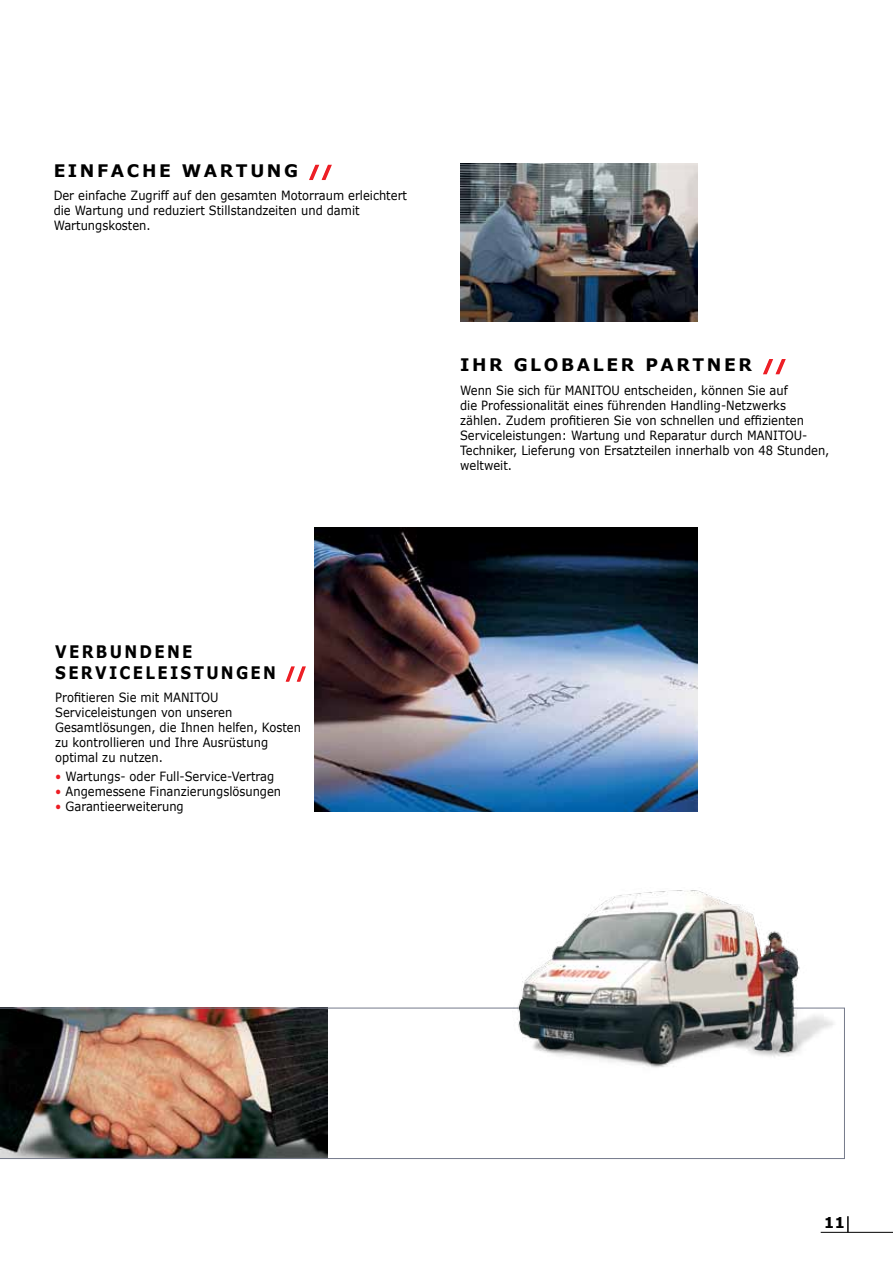
<style>
.page{position:relative;width:893px;height:1263px;background:#fff}
.page>*{position:absolute;margin:0;border:0;box-sizing:border-box;transform-origin:0 0}
.t1{font:700 17.25px "Verdana";letter-spacing:.15em;color:#000}
.t2{font:700 17.25px/21px "Verdana";letter-spacing:.15em;color:#000;scale:.88 1}
.t3{font:700 15px "Verdana";color:#000}
.t4{font:12.75px/15px "Verdana";color:#000;scale:.9 1}
.s1{font-size:15px;color:#ed1d24}
.s2{color:#ed1d24}
</style>
<div class="page">
<img style="left:0;top:1008px;width:845px;height:151px">
<img style="left:315px;top:527px;width:382px;height:284px">
<img style="left:460px;top:164px;width:237px;height:157px">
<img style="left:497px;top:890px;width:348px;height:186px">
<hr style="left:821px;top:1232px;width:72px;height:1px;background:#000">
<svg style="left:847px;top:1216px;width:2px;height:16px"></svg>
<svg style="left:285px;top:666px;width:21px;height:16px"></svg>
<svg style="left:763px;top:359px;width:23px;height:16px"></svg>
<svg style="left:309px;top:164px;width:23px;height:16px"></svg>
<h1 class="t1" style="left:54px;top:158px;width:280px">EINFACHE WARTUNG <span class="s1">//</span></h1>
<p class="t4" style="left:54px;top:188px;width:394px">Der einfache Zugriff auf den gesamten Motorraum erleichtert die Wartung und reduziert Stillstandzeiten und damit<br>Wartungskosten.</p>
<h1 class="t1" style="left:460px;top:353px;width:327px">IHR GLOBALER PARTNER <span class="s1">//</span></h1>
<p class="t4" style="left:460px;top:382px;width:412px">Wenn Sie sich für MANITOU entscheiden, können Sie auf<br>die Professionalität eines führenden Handling-Netzwerks zählen. Zudem profitieren Sie von schnellen und effizienten Serviceleistungen: Wartung und Reparatur durch MANITOU-Techniker, Lieferung von Ersatzteilen innerhalb von 48 Stunden, weltweit.</p>
<h1 class="t2" style="left:55px;top:640px;width:286px">VERBUNDENE<br>SERVICELEISTUNGEN <span class="s1">//</span></h1>
<p class="t4" style="left:55px;top:690px;width:275px">Profitieren Sie mit MANITOU<br>Serviceleistungen von unseren<br>Gesamtlösungen, die Ihnen helfen, Kosten zu kontrollieren und Ihre Ausrüstung optimal zu nutzen.</p>
<p class="t4" style="left:55px;top:769px;width:245px"><span class="s2">•</span> Wartungs- oder Full-Service-Vertrag</p>
<p class="t4" style="left:55px;top:784px;width:253px"><span class="s2">•</span> Angemessene Finanzierungslösungen</p>
<p class="t4" style="left:55px;top:799px;width:144px"><span class="s2">•</span> Garantieerweiterung</p>
<p class="t3" style="left:824px;top:1212px;width:23px">11</p>
</div>
